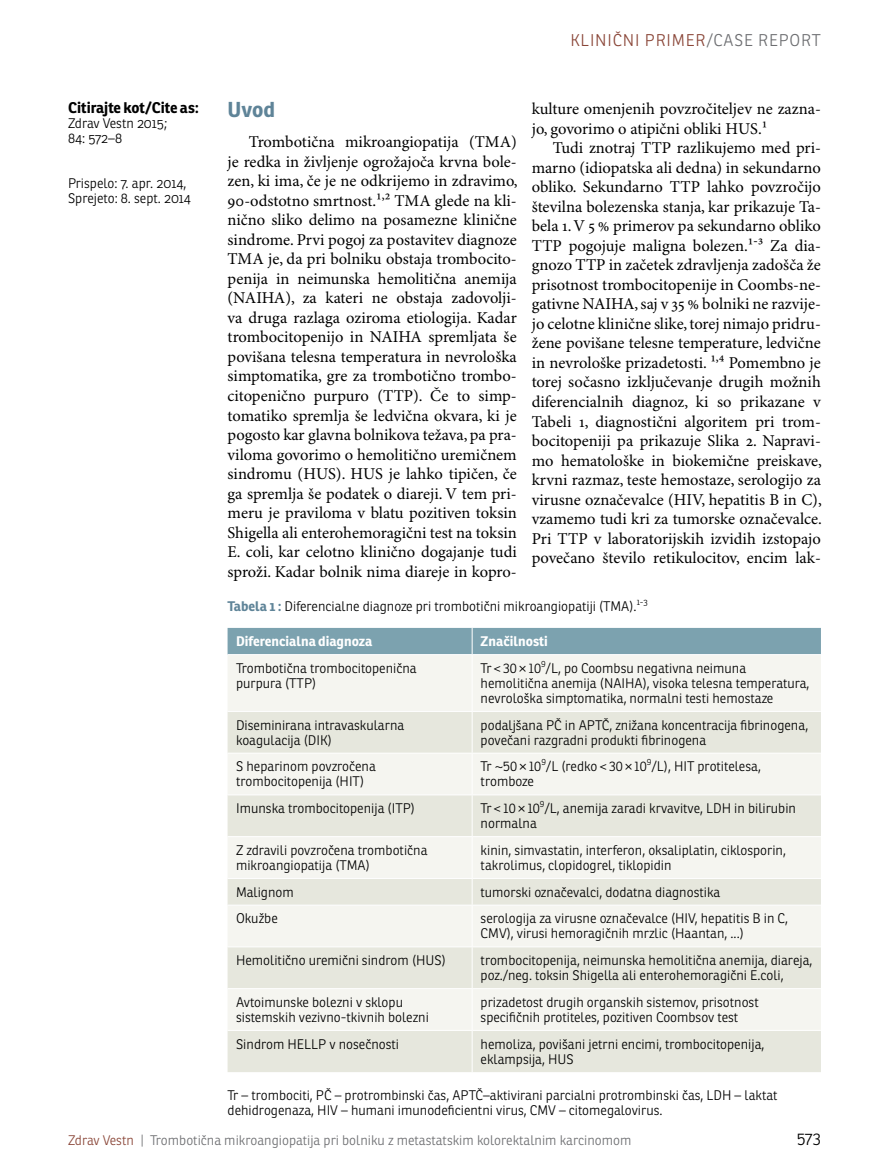
<style>
.page{position:relative;width:872px;height:1166px;background:#fff}
.page>*{position:absolute;margin:0;border:0;box-sizing:border-box;transform-origin:0 0}
.t1{font:700 21px "Ronnia";color:#5f8498}
.t2{font:16.5px/19.5px "Minion Pro";color:#000;text-align:justify}
.t3{font:300 16.5px "Ronnia";letter-spacing:.05em;color:#8a4638}
.t4{font:300 16.5px "Ronnia";color:#6d6e71}
.t5{font:300 16.5px "Ronnia";color:#000}
.t6{font:700 15px "Ronnia";color:#000}
.t7{font:300 13.5px/15px "Ronnia";color:#000}
.t8{font:300 13.5px "Ronnia";color:#6d6e71}
.t9{font:700 13.5px "Ronnia";color:#fff}
.t10{font:300 8.7px "Ronnia";color:#000}
.s1{color:#6d6e71}
.s2{font-weight:700;color:#5f8498}
.s3{color:#8a4638}
</style>
<div class="page">
<div style="left:228px;top:655px;width:593px;height:55px;background:#f5f5f0"></div>
<svg style="left:227px;top:712px;width:594px;height:359px;fill:#e6e7dd"></svg>
<div style="left:227px;top:627px;width:594px;height:27px;background:#7ca2af"></div>
<hr style="left:472px;top:654px;width:1px;height:56px;background:#fff">
<hr style="left:472px;top:711px;width:1px;height:41px;background:#fff">
<hr style="left:227px;top:752px;width:245px;height:1px;background:#fff">
<hr style="left:472px;top:752px;width:349px;height:1px;background:#fff">
<hr style="left:472px;top:753px;width:1px;height:41px;background:#fff">
<hr style="left:227px;top:794px;width:245px;height:1px;background:#fff">
<hr style="left:472px;top:794px;width:349px;height:1px;background:#fff">
<hr style="left:472px;top:795px;width:1px;height:41px;background:#fff">
<hr style="left:227px;top:836px;width:245px;height:1px;background:#fff">
<hr style="left:472px;top:836px;width:349px;height:1px;background:#fff">
<hr style="left:472px;top:836px;width:1px;height:41px;background:#fff">
<hr style="left:227px;top:877px;width:245px;height:1px;background:#fff">
<hr style="left:472px;top:877px;width:349px;height:1px;background:#fff">
<svg style="left:472px;top:878px;width:1px;height:26px"></svg>
<hr style="left:227px;top:904px;width:245px;height:1px;background:#fff">
<hr style="left:472px;top:904px;width:349px;height:1px;background:#fff">
<hr style="left:472px;top:905px;width:1px;height:41px;background:#fff">
<hr style="left:227px;top:946px;width:245px;height:1px;background:#fff">
<hr style="left:472px;top:946px;width:349px;height:1px;background:#fff">
<hr style="left:472px;top:946px;width:1px;height:41px;background:#fff">
<hr style="left:227px;top:987px;width:245px;height:1px;background:#fff">
<hr style="left:472px;top:987px;width:349px;height:1px;background:#fff">
<hr style="left:472px;top:988px;width:1px;height:41px;background:#fff">
<hr style="left:227px;top:1029px;width:245px;height:1px;background:#fff">
<hr style="left:472px;top:1029px;width:349px;height:1px;background:#fff">
<hr style="left:472px;top:1030px;width:1px;height:41px;background:#fff">
<p class="t6" style="left:68px;top:98px;width:133px">Citirajte kot/Cite as:</p>
<p class="t7" style="left:68px;top:115px;width:100px">Zdrav Vestn 2015;<br>84: 572–8</p>
<p class="t7" style="left:68px;top:175px;width:124px">Prispelo: 7. apr. 2014,<br>Sprejeto: 8. sept. 2014</p>
<p class="t3" style="left:570px;top:30px;width:164px">Klin ičn i primer<span class="s1">/Case</span></p>
<p class="t4" style="left:758px;top:30px;width:12px">report</p>
<p class="t1" style="left:227px;top:96px;width:49px">Uvod</p>
<p class="t2" style="left:227px;top:133px;width:292px;text-indent:21px">Trombotična mikroangiopatija (TMA) je redka in življenje ogrožajoča krvna bole&shy;zen, ki ima, če je ne odkrijemo in zdravimo, 90-odstotno smrtnost.1,2 TMA glede na kli&shy;nično sliko delimo na posamezne klinične sindrome. Prvi pogoj za postavitev diagnoze TMA je, da pri bolniku obstaja trombocito&shy;penija in neimunska hemolitična anemija (NAIHA), za kateri ne obstaja zadovolji&shy;va druga razlaga oziroma etiologija. Kadar trombocitopenijo in NAIHA spremljata še povišana telesna temperatura in nevrološka simptomatika, gre za trombotično trombo&shy;citopenično purpuro (TTP). Če to simp&shy;tomatiko spremlja še ledvična okvara, ki je pogosto kar glavna bolnikova težava, pa pra&shy;viloma govorimo o hemolitično uremičnem sindromu (HUS). HUS je lahko tipičen, če ga spremlja še podatek o diareji. V tem pri&shy;meru je praviloma v blatu pozitiven toksin Shigella ali enterohemoragični test na toksin E. coli, kar celotno klinično dogajanje tudi sproži. Kadar bolnik nima diareje in kopro-</p>
<p class="t2" style="left:532px;top:100px;width:291px">kulture omenjenih povzročiteljev ne zazna&shy;jo, govorimo o atipični obliki HUS.1</p>
<p class="t2" style="left:532px;top:139px;width:292px;text-indent:21px">Tudi znotraj TTP razlikujemo med pri&shy;marno (idiopatska ali dedna) in sekundarno obliko. Sekundarno TTP lahko povzročijo številna bolezenska stanja, kar prikazuje Ta&shy;bela 1. V 5 % primerov pa sekundarno obliko TTP pogojuje maligna bolezen.1-3 Za dia&shy;gnozo TTP in začetek zdravljenja zadošča že prisotnost trombocitopenije in Coombs-ne&shy;gativne NAIHA, saj v 35 % bolniki ne razvije&shy;jo celotne klinične slike, torej nimajo pridru&shy;žene povišane telesne temperature, ledvične in nevrološke prizadetosti. 1,4 Pomembno je torej sočasno izključevanje drugih možnih diferencialnih diagnoz, ki so prikazane v Tabeli 1, diagnostični algoritem pri trom&shy;bocitopeniji pa prikazuje Slika 2. Napravi&shy;mo hematološke in biokemične preiskave, krvni razmaz, teste hemostaze, serologijo za virusne označevalce (HIV, hepatitis B in C), vzamemo tudi kri za tumorske označevalce.<br>Pri TTP v laboratorijskih izvidih izstopajo povečano število retikulocitov, encim lak-</p>
<p class="t7" style="left:227px;top:598px;width:410px"><span class="s2">Tabela 1 :</span> Diferencialne diagnoze pri trombotični mikroangiopatiji (TMA).</p>
<p class="t10" style="left:636px;top:596px;width:13px">1-3</p>
<p class="t9" style="left:236px;top:632px;width:138px">Diferencialna diagnoza</p>
<p class="t9" style="left:480px;top:632px;width:69px">Značilnosti</p>
<p class="t7" style="left:236px;top:660px;width:182px">Trombotična trombocitopenična purpura (TTP)</p>
<p class="t7" style="left:480px;top:660px;width:330px">Tr &lt; 30 × 10<sup>9</sup>/L, po Coombsu negativna neimuna hemolitična anemija (NAI HA), visoka telesna temperatura, nevrološka simptomatika, normalni testi hemostaze</p>
<p class="t7" style="left:236px;top:717px;width:170px">Diseminirana intravaskularna koagulacija (DI K)</p>
<p class="t7" style="left:480px;top:717px;width:329px">podaljšana PČ in APTČ, znižana koncentracija fibrinogena, povečani razgradni produkti fibrinogena</p>
<p class="t7" style="left:236px;top:758px;width:141px">S heparinom povzročena trombocitopenija (HIT)</p>
<p class="t7" style="left:480px;top:758px;width:282px">Tr ~50 × 10<sup>9</sup>/L (redko &lt; 30 × 10<sup>9</sup>/L), HIT protitelesa, tromboze</p>
<p class="t7" style="left:236px;top:800px;width:180px">I munska trombocitopenija (ITP)</p>
<p class="t7" style="left:480px;top:800px;width:317px">Tr &lt; 10 × 10 /L, anemija zaradi krvavitve, LDH in bilirubin</p>
<p class="t10" style="left:540px;top:798px;width:6px">9</p>
<p class="t7" style="left:480px;top:815px;width:58px">normalna</p>
<p class="t7" style="left:236px;top:842px;width:193px">Z zdravili povzročena trombotična mikroangiopatija (TMA)</p>
<p class="t7" style="left:480px;top:842px;width:307px">kinin, simvastatin, interferon, oksaliplatin, ciklosporin, takrolimus, clopidogrel, tiklopidin</p>
<p class="t7" style="left:236px;top:884px;width:59px">Malignom</p>
<p class="t7" style="left:480px;top:884px;width:241px">tumorski označevalci, dodatna diagnostika</p>
<p class="t7" style="left:236px;top:910px;width:43px">Okužbe</p>
<p class="t7" style="left:480px;top:910px;width:309px">serologija za virusne označevalce (HIV, hepatitis B in C,<br>CMV), virusi hemoragičnih mrzlic (Haantan, ...)</p>
<p class="t7" style="left:236px;top:952px;width:211px">Hemolitično uremični sindrom (HUS)</p>
<p class="t7" style="left:480px;top:952px;width:333px">trombocitopenija, neimunska hemolitična anemija, diareja, poz./neg. toksin Shigella ali enterohemoragični E.coli,</p>
<p class="t7" style="left:236px;top:994px;width:194px">Avtoimunske bolezni v sklopu sistemskih vezivno-tkivnih bolezni</p>
<p class="t7" style="left:480px;top:994px;width:280px">prizadetost drugih organskih sistemov, prisotnost specifičnih protiteles, pozitiven Coombsov test</p>
<p class="t7" style="left:236px;top:1035px;width:164px">Sindrom HELLP v nosečnosti</p>
<p class="t7" style="left:480px;top:1035px;width:285px">hemoliza, povišani jetrni encimi, trombocitopenija, eklampsija, HUS</p>
<p class="t7" style="left:227px;top:1087px;width:551px">Tr – trombociti, PČ – protrombinski čas, APTČ–aktivirani parcialni protrombinski čas, LDH – laktat dehidrogenaza, HIV – humani imunodeficientni virus, CMV – citomegalovirus.</p>
<p class="t8" style="left:68px;top:1131px;width:565px"><span class="s3">Zdrav Vestn</span> | Trombotična mikroangiopatija pri bolniku z metastatskim kolorektalnim karcinomom</p>
<p class="t5" style="left:797px;top:1128px;width:25px">573</p>
</div>
